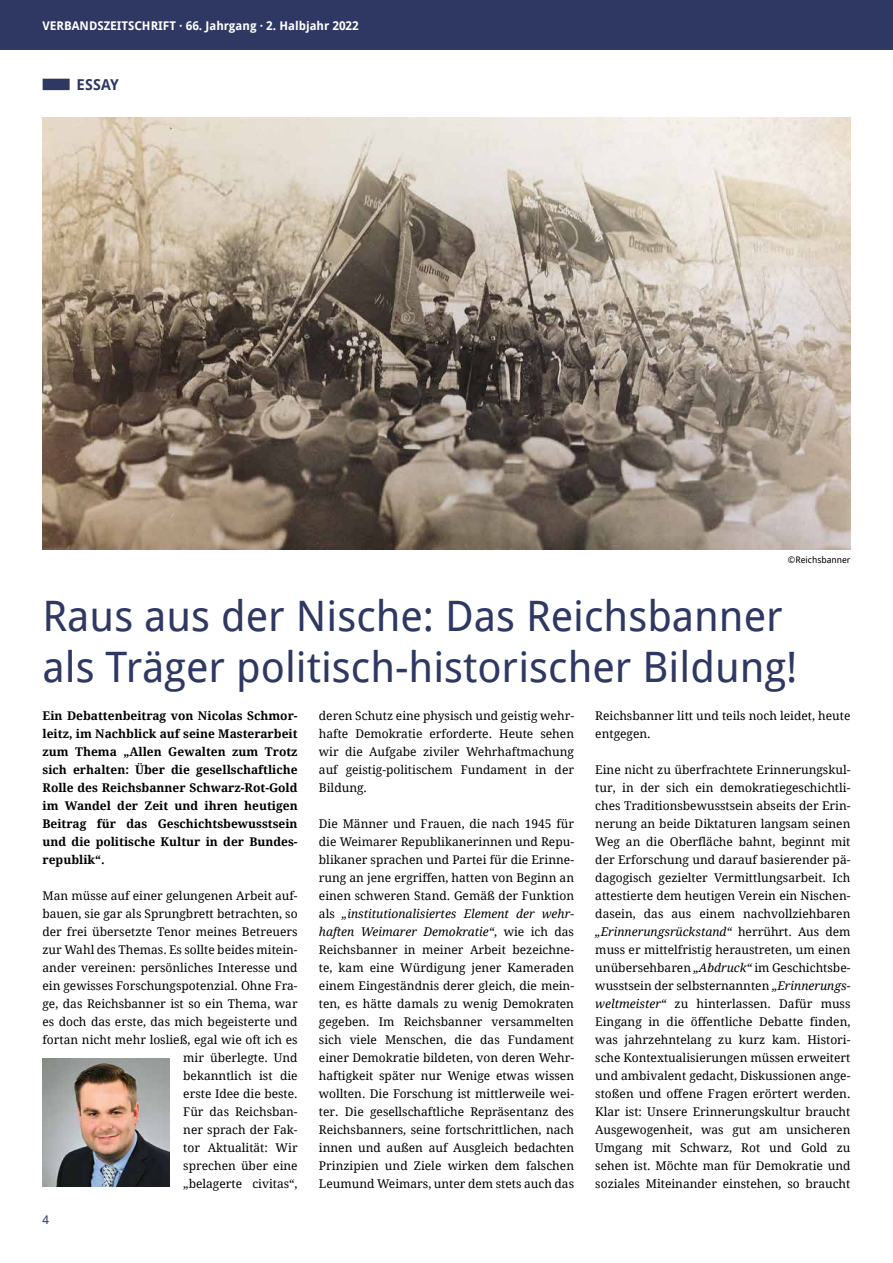
<style>
.page{position:relative;width:893px;height:1263px;background:#fff}
.page>*{position:absolute;margin:0;border:0;box-sizing:border-box;transform-origin:0 0}
.t1{font:42px/51px "Droid Sans";color:#2f3863}
.t2{font:700 15px "Droid Sans";letter-spacing:.01em;color:#2f3863}
.t3{font:12px/18px "Droid Serif";color:#000;text-align:justify}
.t4{font:700 12px/18px "Droid Serif";color:#000;text-align:justify}
.t5{font:700 12px "Droid Sans";color:#fff}
.t6{font:12px "Droid Sans";color:#2f3863}
.t7{font:9px "Droid Sans";color:#000}
.s1{font-style:italic}
</style>
<div class="page">
<div style="left:0;top:0;width:893px;height:50px;background:#2f3863"></div>
<div style="left:43px;top:79px;width:27px;height:11px;background:#2f3863"></div>
<img style="left:43px;top:117px;width:807px;height:432px">
<img style="left:43px;top:1059px;width:127px;height:127px">
<p class="t5" style="left:43px;top:19px;width:318px">VERBANDSZEITSCHRIFT · 66. Jahrgang · 2. Halbjahr 2022</p>
<p class="t2" style="left:77px;top:76px;width:44px">ESSAY</p>
<p class="t7" style="left:788px;top:554px;width:64px">©Reichsbanner</p>
<h1 class="t1" style="left:43px;top:591px;width:756px">Raus aus der Nische: Das Reichsbanner als Träger politisch-historischer Bildung!</h1>
<p class="t4" style="left:43px;top:707px;width:257px">Ein Debattenbeitrag von Nicolas Schmor&shy;leitz, im Nachblick auf seine Masterarbeit zum Thema „Allen Gewalten zum Trotz sich erhalten: Über die gesellschaftliche Rolle des Reichsbanner Schwarz-Rot-Gold im Wandel der Zeit und ihren heutigen Beitrag für das Geschichtsbewusstsein und die politische Kultur in der Bundes&shy;republik“.</p>
<p class="t3" style="left:43px;top:887px;width:257px;text-align:right">Man müsse auf einer gelungenen Arbeit auf&shy;bauen, sie gar als Sprungbrett betrachten, so der frei übersetzte Tenor meines Betreuers zur Wahl des Themas. Es sollte beides mitein&shy;ander vereinen: persönliches Interesse und ein gewisses Forschungspotenzial. Ohne Fra&shy;ge, das Reichsbanner ist so ein Thema, war es doch das erste, das mich begeisterte und fortan nicht mehr losließ, egal wie oft ich es mir überlegte. Und<br>bekanntlich ist die<br>erste Idee die beste.<br>Für das Reichsban-<br>ner sprach der Fak-<br>tor Aktualität: Wir<br>sprechen über eine<br>„belagerte civitas“,</p>
<p class="t3" style="left:319px;top:707px;width:257px">deren Schutz eine physisch und geistig wehr&shy;hafte Demokratie erforderte. Heute sehen wir die Aufgabe ziviler Wehrhaftmachung auf geistig-politischem Fundament in der Bildung.</p>
<p class="t3" style="left:319px;top:815px;width:257px">Die Männer und Frauen, die nach 1945 für die Weimarer Republikanerinnen und Repu&shy;blikaner sprachen und Partei für die Erinne&shy;rung an jene ergriffen, hatten von Beginn an einen schweren Stand. Gemäß der Funktion als <span class="s1">„institutionalisiertes Element der wehr&shy;haften Weimarer Demokratie“</span>, wie ich das Reichsbanner in meiner Arbeit bezeichne&shy;te, kam eine Würdigung jener Kameraden einem Eingeständnis derer gleich, die mein&shy;ten, es hätte damals zu wenig Demokraten gegeben. Im Reichsbanner versammelten sich viele Menschen, die das Fundament einer Demokratie bildeten, von deren Wehr&shy;haftigkeit später nur Wenige etwas wissen wollten. Die Forschung ist mittlerweile wei&shy;ter. Die gesellschaftliche Repräsentanz des Reichsbanners, seine fortschrittlichen, nach innen und außen auf Ausgleich bedachten Prinzipien und Ziele wirken dem falschen Leumund Weimars, unter dem stets auch das</p>
<p class="t3" style="left:595px;top:707px;width:257px">Reichsbanner litt und teils noch leidet, heute entgegen.</p>
<p class="t3" style="left:595px;top:761px;width:257px">Eine nicht zu überfrachtete Erinnerungskul&shy;tur, in der sich ein demokratiegeschichtli&shy;ches Traditionsbewusstsein abseits der Erin&shy;nerung an beide Diktaturen langsam seinen Weg an die Oberfläche bahnt, beginnt mit der Erforschung und darauf basierender pä&shy;dagogisch gezielter Vermittlungsarbeit. Ich attestierte dem heutigen Verein ein Nischen&shy;dasein, das aus einem nachvollziehbaren <span class="s1">„Erinnerungsrückstand“</span> herrührt. Aus dem muss er mittelfristig heraustreten, um einen unübersehbaren <span class="s1">„Abdruck“</span> im Geschichtsbe&shy;wusstsein der selbsternannten <span class="s1">„Erinnerungs&shy;weltmeister“</span> zu hinterlassen. Dafür muss Eingang in die öffentliche Debatte finden, was jahrzehntelang zu kurz kam. Histori&shy;sche Kontextualisierungen müssen erweitert und ambivalent gedacht, Diskussionen ange&shy;stoßen und offene Fragen erörtert werden.<br>Klar ist: Unsere Erinnerungskultur braucht Ausgewogenheit, was gut am unsicheren Umgang mit Schwarz, Rot und Gold zu sehen ist. Möchte man für Demokratie und soziales Miteinander einstehen, so braucht</p>
<p class="t6" style="left:43px;top:1213px;width:8px">4</p>
</div>
